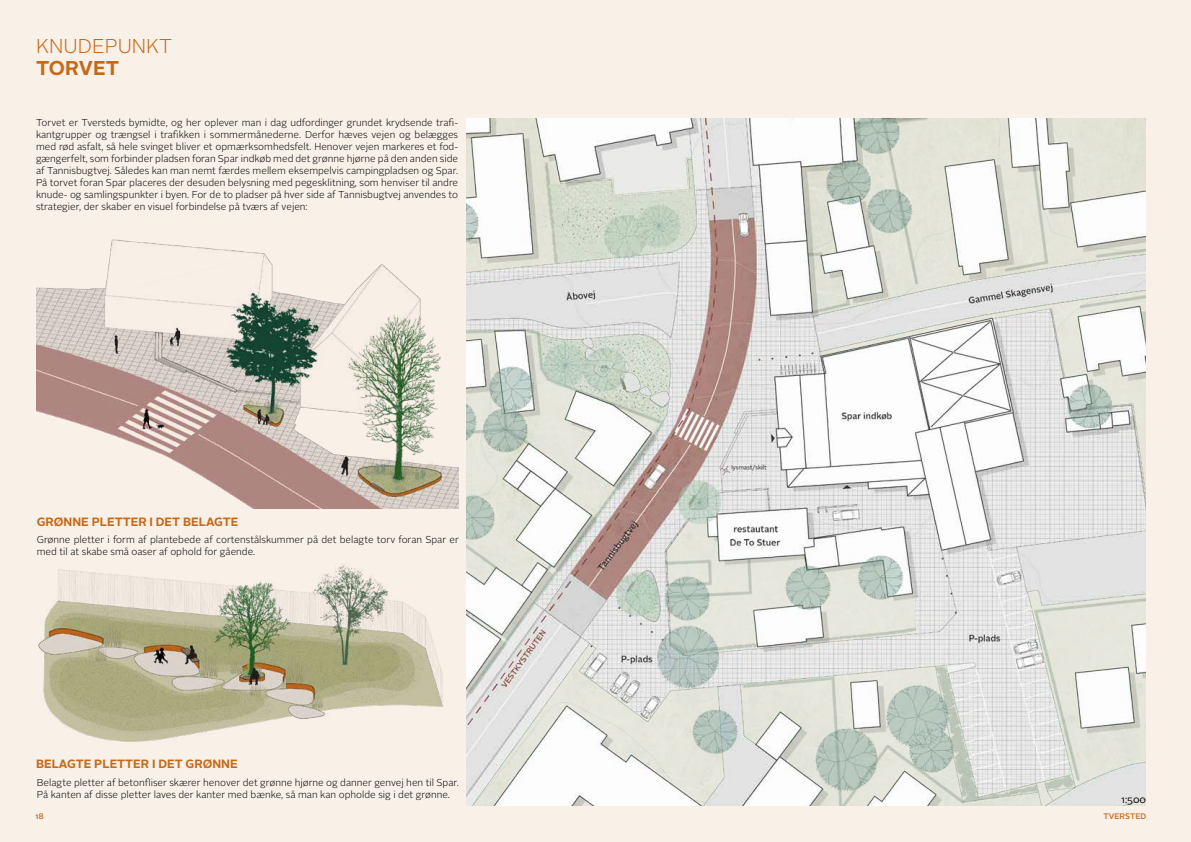
<style>
.page{position:relative;width:1191px;height:842px;background:#f9f0e8}
.page>*{position:absolute;margin:0;border:0;box-sizing:border-box;transform-origin:0 0}
.t1{font:300 20px "Alright Sans";color:#c56917}
.t2{font:700 20px "Alright Sans";color:#c56917}
.t3{font:700 12px "Alright Sans";color:#c56917}
.t4{font:300 10px/12px "Alright Sans";color:#020203}
.t5{font:10px "Alright Sans";color:#020203}
.t6{font:500 8px "Alright Sans";color:#c56917}
</style>
<div class="page">
<img style="left:467px;top:119px;width:678px;height:687px">
<img style="left:37px;top:239px;width:421px;height:270px">
<img style="left:38px;top:564px;width:405px;height:178px">
<h1 class="t1" style="left:36px;top:33px;width:137px">KNUDEPUNKT</h1>
<h1 class="t2" style="left:36px;top:54px;width:84px">TORVET</h1>
<p class="t4" style="left:36px;top:117px;width:423px;text-align:justify">Torvet er Tversteds bymidte, og her oplever man i dag udfordinger grundet krydsende trafi&shy;kantgrupper og trængsel i trafikken i sommermånederne. Derfor hæves vejen og belægges med rød asfalt, så hele svinget bliver et opmærksomhedsfelt. Henover vejen markeres et fod&shy;gængerfelt, som forbinder pladsen foran Spar indkøb med det grønne hjørne på den anden side af Tannisbugtvej. Således kan man nemt færdes mellem eksempelvis campingpladsen og Spar.<br>På torvet foran Spar placeres der desuden belysning med pegesklitning, som henviser til andre knude- og samlingspunkter i byen. For de to pladser på hver side af Tannisbugtvej anvendes to strategier, der skaber en visuel forbindelse på tværs af vejen:</p>
<p class="t3" style="left:37px;top:513px;width:203px">GRØNNE PLETTER I DET BELAGTE</p>
<p class="t4" style="left:37px;top:533px;width:423px">Grønne pletter i form af plantebede af cortenstålskummer på det belagte torv foran Spar er med til at skabe små oaser af ophold for gående.</p>
<p class="t3" style="left:36px;top:755px;width:203px">BELAGTE PLETTER I DET GRØNNE</p>
<p class="t4" style="left:37px;top:777px;width:423px">Belagte pletter af betonfliser skærer henover det grønne hjørne og danner genvej hen til Spar.<br>På kanten af disse pletter laves der kanter med bænke, så man kan opholde sig i det grønne.</p>
<p class="t5" style="left:1121px;top:793px;width:27px">1:500</p>
<p class="t6" style="left:35px;top:810px;width:10px">18</p>
<p class="t6" style="left:1103px;top:810px;width:44px">TVERSTED</p>
</div>
